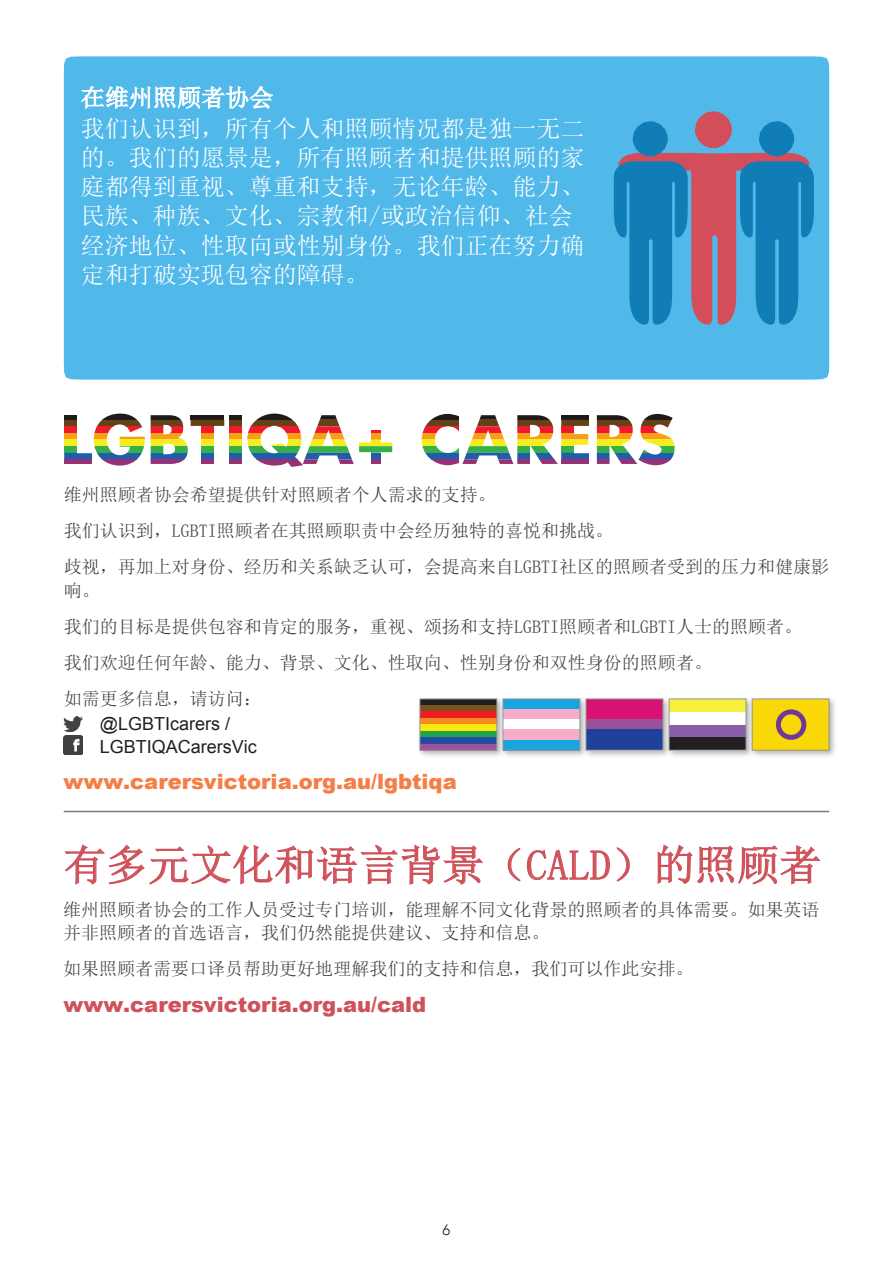
<style>
.page{position:relative;width:893px;height:1263px;background:#fff}
.page>*{position:absolute;margin:0;border:0;box-sizing:border-box;transform-origin:0 0}
.t1{font:42px "Sim Sun";letter-spacing:.005em;color:#cf525b}
.t2{font:24px/29.4px "Sim Sun";color:#fff}
.t3{font:900 21px "Arial";color:#f47e45}
.t4{font:900 21px "Arial";color:#cf525b}
.t5{font:18px/36px "Sim Sun";color:#414042}
.t6{font:18px "Arial";color:#231f20}
.t7{font:18px "Arial";color:#231f20}
.t8{font:300 15px "Avenir";color:#231f20}
</style>
<div class="page">
<img style="left:64px;top:716px;width:18px;height:15px">
<img style="left:64px;top:736px;width:19px;height:19px">
<div style="left:64px;top:56px;width:765px;height:324px;background:#51b9e9"></div>
<svg style="left:614px;top:111px;width:200px;height:214px;background:#5286b3"></svg>
<hr style="left:64px;top:811px;width:765px;height:1px;background:#797d83">
<div style="left:583px;top:696px;width:88px;height:63px;background:#231f20;opacity:.35"></div>
<div style="left:586px;top:699px;width:77px;height:20px;background:#d81272"></div>
<div style="left:586px;top:719px;width:77px;height:11px;background:#9c5098"></div>
<div style="left:586px;top:730px;width:77px;height:20px;background:#20419a"></div>
<div style="left:667px;top:696px;width:88px;height:63px;background:#231f20;opacity:.35"></div>
<div style="left:669px;top:699px;width:77px;height:13px;background:#f7ef3a"></div>
<div style="left:669px;top:712px;width:77px;height:12px;background:#fff"></div>
<div style="left:669px;top:724px;width:77px;height:13px;background:#8b5fa8"></div>
<div style="left:669px;top:737px;width:77px;height:13px;background:#231f20"></div>
<div style="left:669px;top:699px;width:77px;height:51px;border:1px solid #939598"></div>
<div style="left:750px;top:696px;width:88px;height:63px;background:#231f20;opacity:.35"></div>
<div style="left:752px;top:699px;width:77px;height:51px;background:#fad706"></div>
<svg style="left:776px;top:709px;width:30px;height:31px"></svg>
<div style="left:417px;top:696px;width:88px;height:63px;background:#231f20;opacity:.35"></div>
<div style="left:420px;top:699px;width:77px;height:6px;background:#231f20"></div>
<div style="left:420px;top:705px;width:77px;height:7px;background:#78531f"></div>
<div style="left:420px;top:712px;width:77px;height:6px;background:#ee1d23"></div>
<div style="left:420px;top:718px;width:77px;height:6px;background:#f68b1f"></div>
<div style="left:420px;top:725px;width:77px;height:6px;background:#fbe90c"></div>
<div style="left:420px;top:731px;width:77px;height:6px;background:#21a349"></div>
<div style="left:420px;top:737px;width:77px;height:7px;background:#214ca0"></div>
<div style="left:420px;top:744px;width:77px;height:6px;background:#9f509f"></div>
<div style="left:420px;top:699px;width:77px;height:51px;border:1px solid #939598"></div>
<div style="left:500px;top:696px;width:88px;height:63px;background:#231f20;opacity:.35"></div>
<div style="left:503px;top:699px;width:77px;height:10px;background:#18a5de"></div>
<div style="left:503px;top:709px;width:77px;height:10px;background:#f5adca"></div>
<div style="left:503px;top:719px;width:77px;height:11px;background:#fff"></div>
<div style="left:503px;top:730px;width:77px;height:10px;background:#f5adca"></div>
<div style="left:503px;top:740px;width:77px;height:10px;background:#18a5de"></div>
<div style="left:503px;top:699px;width:77px;height:51px;border:1px solid #939598"></div>
<div style="left:64px;top:415px;width:13px;height:5px;background:#1f1917"></div>
<div style="left:64px;top:420px;width:13px;height:6px;background:#644117"></div>
<div style="left:64px;top:426px;width:13px;height:7px;background:#ee1b2a"></div>
<div style="left:64px;top:433px;width:13px;height:7px;background:#f89e1c"></div>
<div style="left:64px;top:440px;width:13px;height:6px;background:#f5ed1e"></div>
<div style="left:64px;top:446px;width:13px;height:7px;background:#38b049"></div>
<svg style="left:64px;top:453px;width:28px;height:6px"></svg>
<div style="left:64px;top:459px;width:28px;height:5px;background:#963177"></div>
<svg style="left:102px;top:414px;width:35px;height:6px"></svg>
<svg style="left:97px;top:420px;width:45px;height:6px"></svg>
<svg style="left:94px;top:426px;width:48px;height:7px"></svg>
<svg style="left:94px;top:433px;width:51px;height:7px"></svg>
<svg style="left:94px;top:440px;width:51px;height:6px"></svg>
<svg style="left:94px;top:446px;width:50px;height:7px"></svg>
<svg style="left:97px;top:453px;width:45px;height:6px"></svg>
<svg style="left:101px;top:459px;width:37px;height:7px"></svg>
<svg style="left:151px;top:415px;width:30px;height:5px"></svg>
<svg style="left:151px;top:420px;width:33px;height:6px"></svg>
<svg style="left:151px;top:426px;width:33px;height:7px"></svg>
<svg style="left:151px;top:433px;width:33px;height:7px"></svg>
<svg style="left:151px;top:440px;width:37px;height:6px"></svg>
<svg style="left:151px;top:446px;width:37px;height:7px"></svg>
<div style="left:151px;top:453px;width:37px;height:6px;background:#1e5eac"></div>
<svg style="left:151px;top:459px;width:34px;height:5px"></svg>
<div style="left:191px;top:415px;width:33px;height:5px;background:#1f1917"></div>
<svg style="left:191px;top:420px;width:33px;height:6px"></svg>
<div style="left:201px;top:426px;width:13px;height:7px;background:#ee1b2a"></div>
<div style="left:201px;top:433px;width:13px;height:7px;background:#f89e1c"></div>
<div style="left:201px;top:440px;width:13px;height:6px;background:#f5ed1e"></div>
<div style="left:201px;top:446px;width:13px;height:7px;background:#38b049"></div>
<div style="left:201px;top:453px;width:13px;height:6px;background:#1e5eac"></div>
<div style="left:201px;top:459px;width:13px;height:5px;background:#963177"></div>
<div style="left:229px;top:415px;width:13px;height:5px;background:#1f1917"></div>
<div style="left:229px;top:420px;width:13px;height:6px;background:#644117"></div>
<div style="left:229px;top:426px;width:13px;height:7px;background:#ee1b2a"></div>
<div style="left:229px;top:433px;width:13px;height:7px;background:#f89e1c"></div>
<div style="left:229px;top:440px;width:13px;height:6px;background:#f5ed1e"></div>
<div style="left:229px;top:446px;width:13px;height:7px;background:#38b049"></div>
<div style="left:229px;top:453px;width:13px;height:6px;background:#1e5eac"></div>
<div style="left:229px;top:459px;width:13px;height:5px;background:#963177"></div>
<svg style="left:256px;top:414px;width:37px;height:6px"></svg>
<svg style="left:251px;top:420px;width:47px;height:6px"></svg>
<svg style="left:248px;top:426px;width:53px;height:7px"></svg>
<svg style="left:247px;top:433px;width:55px;height:7px"></svg>
<svg style="left:247px;top:440px;width:55px;height:6px"></svg>
<svg style="left:248px;top:446px;width:53px;height:7px"></svg>
<svg style="left:251px;top:453px;width:47px;height:6px"></svg>
<svg style="left:256px;top:459px;width:47px;height:8px"></svg>
<svg style="left:303px;top:415px;width:89px;height:49px"></svg>
<div style="left:371px;top:453px;width:10px;height:6px;background:#1e5eac"></div>
<div style="left:371px;top:459px;width:10px;height:5px;background:#963177"></div>
<svg style="left:431px;top:414px;width:28px;height:6px"></svg>
<svg style="left:425px;top:420px;width:34px;height:6px"></svg>
<svg style="left:422px;top:426px;width:37px;height:7px"></svg>
<svg style="left:422px;top:433px;width:15px;height:7px"></svg>
<svg style="left:422px;top:440px;width:15px;height:6px"></svg>
<svg style="left:422px;top:446px;width:37px;height:7px"></svg>
<svg style="left:425px;top:453px;width:34px;height:6px"></svg>
<svg style="left:430px;top:459px;width:29px;height:6px"></svg>
<svg style="left:462px;top:415px;width:51px;height:49px"></svg>
<svg style="left:517px;top:415px;width:33px;height:5px"></svg>
<svg style="left:517px;top:420px;width:36px;height:6px"></svg>
<svg style="left:517px;top:426px;width:37px;height:7px"></svg>
<svg style="left:517px;top:433px;width:36px;height:7px"></svg>
<svg style="left:517px;top:440px;width:33px;height:6px"></svg>
<svg style="left:517px;top:446px;width:33px;height:7px"></svg>
<svg style="left:517px;top:453px;width:37px;height:6px"></svg>
<svg style="left:517px;top:459px;width:41px;height:5px"></svg>
<div style="left:561px;top:415px;width:28px;height:5px;background:#1f1917"></div>
<svg style="left:561px;top:420px;width:28px;height:6px"></svg>
<div style="left:561px;top:426px;width:13px;height:7px;background:#ee1b2a"></div>
<svg style="left:561px;top:433px;width:27px;height:13px"></svg>
<div style="left:561px;top:446px;width:13px;height:7px;background:#38b049"></div>
<svg style="left:561px;top:453px;width:28px;height:6px"></svg>
<div style="left:561px;top:459px;width:28px;height:5px;background:#963177"></div>
<svg style="left:597px;top:415px;width:32px;height:5px"></svg>
<svg style="left:597px;top:420px;width:36px;height:6px"></svg>
<svg style="left:597px;top:426px;width:36px;height:7px"></svg>
<svg style="left:597px;top:433px;width:36px;height:7px"></svg>
<svg style="left:597px;top:440px;width:33px;height:6px"></svg>
<svg style="left:597px;top:446px;width:32px;height:7px"></svg>
<svg style="left:597px;top:453px;width:37px;height:6px"></svg>
<svg style="left:597px;top:459px;width:40px;height:5px"></svg>
<svg style="left:644px;top:414px;width:29px;height:6px"></svg>
<svg style="left:641px;top:420px;width:31px;height:6px"></svg>
<svg style="left:640px;top:426px;width:29px;height:7px"></svg>
<svg style="left:640px;top:433px;width:33px;height:7px"></svg>
<svg style="left:644px;top:440px;width:31px;height:6px"></svg>
<svg style="left:642px;top:446px;width:33px;height:7px"></svg>
<div style="left:639px;top:453px;width:36px;height:6px;background:#1e5eac"></div>
<svg style="left:639px;top:459px;width:32px;height:6px"></svg>
<h2 class="t2" style="left:81px;top:83px;width:505px">在维州照顾者协会<br>我们认识到，所有个人和照顾情况都是独一无二的。我们的愿景是，所有照顾者和提供照顾的家庭都得到重视、尊重和支持，无论年龄、能力、民族、种族、文化、宗教和/或政治信仰、社会经济地位、性取向或性别身份。我们正在努力确定和打破实现包容的障碍。</h2>
<p class="t5" style="left:64px;top:476px;width:767px">维州照顾者协会希望提供针对照顾者个人需求的支持。<br>我们认识到，LGBTI照顾者在其照顾职责中会经历独特的喜悦和挑战。<br>歧视，再加上对身份、经历和关系缺乏认可，会提高来自LGBTI社区的照顾者受到的压力和健康影</p>
<p class="t5" style="left:64px;top:572px;width:740px">响。<br>我们的目标是提供包容和肯定的服务，重视、颂扬和支持LGBTI照顾者和LGBTI人士的照顾者。我们欢迎任何年龄、能力、背景、文化、性取向、性别身份和双性身份的照顾者。<br>如需更多信息，请访问：</p>
<p class="t7" style="left:100px;top:712px;width:132px">@LGBTIcarers /</p>
<p class="t6" style="left:100px;top:735px;width:159px">LGBTIQACarersVic</p>
<p class="t3" style="left:64px;top:766px;width:395px">www.carersvictoria.org.au/lgbtiqa</p>
<h1 class="t1" style="left:64px;top:843px;width:759px">有多元文化和语言背景（CALD）的照顾者</h1>
<p class="t5" style="left:63px;top:897px;width:757px;line-height:23.2px">维州照顾者协会的工作人员受过专门培训，能理解不同文化背景的照顾者的具体需要。如果英语并非照顾者的首选语言，我们仍然能提供建议、支持和信息。</p>
<p class="t5" style="left:63px;top:950px;width:631px">如果照顾者需要口译员帮助更好地理解我们的支持和信息，我们可以作此安排。</p>
<p class="t4" style="left:64px;top:989px;width:364px">www.carersvictoria.org.au/cald</p>
<p class="t8" style="left:443px;top:1221px;width:9px">6</p>
</div>
